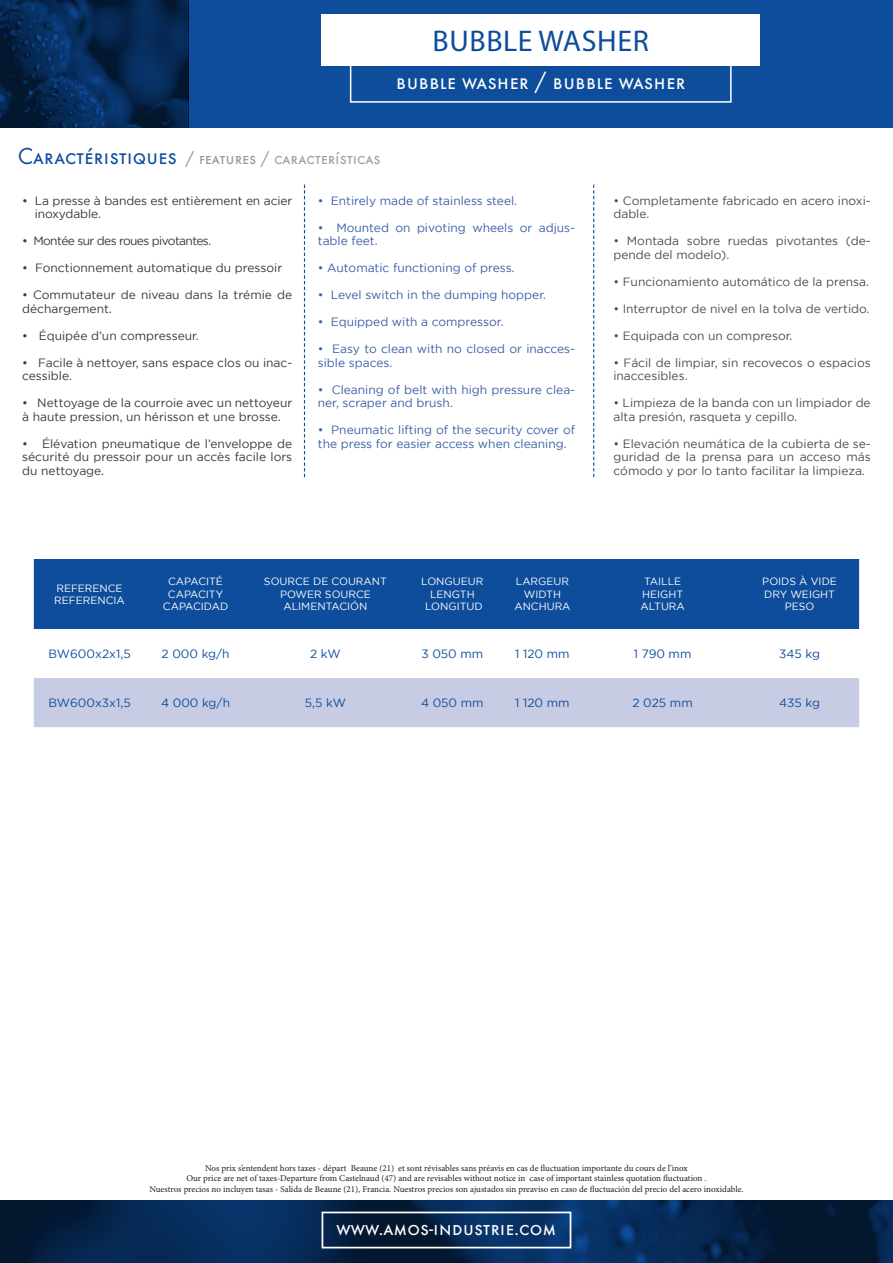
<style>
.page{position:relative;width:893px;height:1263px;background:#fff}
.page>*{position:absolute;margin:0;border:0;box-sizing:border-box;transform-origin:0 0}
.t1{font:30px "Myriad Pro";letter-spacing:.02em;color:#0d4d9b}
.t2{font:24px "Futura SCTOT";color:#0d4d9b}
.t3{font:24px "Futura SCTOT";color:#fff}
.t4{font:22.5px "Futura SCTOT";color:#fff}
.t5{font:12px/13.5px "Gotham";color:#4b4c4d}
.t6{font:12px/13.5px "Gotham";color:#313940}
.t7{font:12px/13.5px "Gotham";color:#3b5fa6}
.t8{font:12px "Gotham";color:#0d4d9b}
.t9{font:12px "Gotham";letter-spacing:-.05em;color:#313940}
.t10{font:10.5px/12.6px "Gotham";color:#fff;text-align:center}
.t11{font:9px/10.8px "Minion Pro";color:#231f20;text-align:center}
.s1{font-size:18px;color:#939598}
.s2{font-size:18px;color:#97a0a6}
</style>
<div class="page">
<div style="left:189px;top:0;width:704px;height:128px;background:#0d4d9b"></div>
<div style="left:350px;top:64px;width:382px;height:39px;border:2px solid #fff"></div>
<div style="left:321px;top:14px;width:439px;height:51px;background:#fff"></div>
<svg style="left:0;top:0;width:189px;height:128px;background:#052852"></svg>
<svg style="left:304px;top:185px;width:1px;height:292px"></svg>
<svg style="left:593px;top:185px;width:1px;height:292px"></svg>
<div style="left:34px;top:559px;width:825px;height:70px;background:#0d4d9b"></div>
<div style="left:34px;top:678px;width:825px;height:49px;background:#c7cbe3"></div>
<svg style="left:0;top:1200px;width:893px;height:63px;background:#06264e"></svg>
<div style="left:322px;top:1211px;width:249px;height:37px;border:2px solid #fff"></div>
<h1 class="t1" style="left:433px;top:22px;width:218px">BUBBLE WASHER</h1>
<h2 class="t3" style="left:396px;top:67px;width:291px">bubble washer / bubble washer</h2>
<h2 class="t2" style="left:18px;top:142px;width:365px">Caractéristiques <span class="s1">/ features</span> <span class="s2">/ características</span></h2>
<p class="t6" style="left:35px;top:194px;width:259px;text-indent:-13px">• La presse à bandes est entièrement en acier inoxydable.</p>
<p class="t9" style="left:22px;top:234px;width:191px">• Montée sur des roues pivotantes.</p>
<p class="t6" style="left:22px;top:261px;width:261px">• Fonctionnement automatique du pressoir</p>
<p class="t6" style="left:22px;top:288px;width:272px">• Commutateur de niveau dans la trémie de déchargement.</p>
<p class="t6" style="left:22px;top:329px;width:178px">• Équipée d’un compresseur.</p>
<p class="t6" style="left:22px;top:356px;width:272px">• Facile à nettoyer, sans espace clos ou inac&shy;cessible.</p>
<p class="t6" style="left:22px;top:396px;width:272px">• Nettoyage de la courroie avec un nettoyeur à haute pression, un hérisson et une brosse.</p>
<p class="t6" style="left:22px;top:437px;width:272px;text-align:justify">• Élévation pneumatique de l’enveloppe de sécurité du pressoir pour un accès facile lors du nettoyage.</p>
<p class="t7" style="left:318px;top:194px;width:201px">• Entirely made of stainless steel.</p>
<p class="t7" style="left:318px;top:221px;width:259px">• Mounted on pivoting wheels or adjus&shy;table feet.</p>
<p class="t7" style="left:318px;top:261px;width:198px">• Automatic functioning of press.</p>
<p class="t7" style="left:318px;top:288px;width:230px">• Level switch in the dumping hopper.</p>
<p class="t7" style="left:318px;top:315px;width:187px">• Equipped with a compressor.</p>
<p class="t7" style="left:318px;top:342px;width:259px">• Easy to clean with no closed or inacces&shy;sible spaces.</p>
<p class="t7" style="left:318px;top:383px;width:259px">• Cleaning of belt with high pressure clea&shy;ner, scraper and brush.</p>
<p class="t7" style="left:318px;top:423px;width:259px">• Pneumatic lifting of the security cover of the press for easier access when cleaning.</p>
<p class="t5" style="left:613px;top:194px;width:259px">• Completamente fabricado en acero inoxi&shy;dable.</p>
<p class="t5" style="left:613px;top:234px;width:259px">• Montada sobre ruedas pivotantes (de&shy;pende del modelo).</p>
<p class="t5" style="left:613px;top:275px;width:257px">• Funcionamiento automático de la prensa.</p>
<p class="t5" style="left:613px;top:302px;width:258px">• Interruptor de nivel en la tolva de vertido.</p>
<p class="t5" style="left:613px;top:329px;width:181px">• Equipada con un compresor.</p>
<p class="t5" style="left:613px;top:356px;width:259px">• Fácil de limpiar, sin recovecos o espacios inaccesibles.</p>
<p class="t5" style="left:613px;top:396px;width:259px">• Limpieza de la banda con un limpiador de alta presión, rasqueta y cepillo.</p>
<p class="t5" style="left:613px;top:437px;width:259px;text-align:justify">• Elevación neumática de la cubierta de se&shy;guridad de la prensa para un acceso más cómodo y por lo tanto facilitar la limpieza.</p>
<p class="t10" style="left:54px;top:581px;width:72px;text-align:left">REFERENCE<br>REFERENCIA</p>
<p class="t10" style="left:163px;top:575px;width:67px">CAPACITÉ<br>CAPACITY<br>CAPACIDAD</p>
<p class="t10" style="left:264px;top:575px;width:124px">SOURCE DE COURANT<br>POWER SOURCE<br>ALIMENTACIÓN</p>
<p class="t10" style="left:421px;top:575px;width:64px">LONGUEUR<br>LENGTH<br>LONGITUD</p>
<p class="t10" style="left:514px;top:575px;width:58px">LARGEUR<br>WIDTH<br>ANCHURA</p>
<p class="t10" style="left:640px;top:575px;width:46px">TAILLE<br>HEIGHT<br>ALTURA</p>
<p class="t10" style="left:762px;top:575px;width:76px">POIDS À VIDE<br>DRY WEIGHT<br>PESO</p>
<p class="t8" style="left:48px;top:647px;width:84px">BW600x2x1,5</p>
<p class="t8" style="left:162px;top:647px;width:70px">2 000 kg/h</p>
<p class="t8" style="left:310px;top:647px;width:32px">2 kW</p>
<p class="t8" style="left:421px;top:647px;width:63px">3 050 mm</p>
<p class="t8" style="left:515px;top:647px;width:56px">1 120 mm</p>
<p class="t8" style="left:634px;top:647px;width:59px">1 790 mm</p>
<p class="t8" style="left:779px;top:647px;width:42px">345 kg</p>
<p class="t8" style="left:48px;top:696px;width:84px">BW600x3x1,5</p>
<p class="t8" style="left:161px;top:696px;width:70px">4 000 kg/h</p>
<p class="t8" style="left:305px;top:696px;width:43px">5,5 kW</p>
<p class="t8" style="left:421px;top:696px;width:64px">4 050 mm</p>
<p class="t8" style="left:515px;top:696px;width:56px">1 120 mm</p>
<p class="t8" style="left:632px;top:696px;width:62px">2 025 mm</p>
<p class="t8" style="left:779px;top:696px;width:42px">435 kg</p>
<p class="t11" style="left:149px;top:1162px;width:595px">Nos prix s’entendent hors taxes - départ Beaune (21) et sont révisables sans préavis en cas de fluctuation importante du cours de l’inox<br>Our price are net of taxes-Departure from Castelnaud (47) and are revisables without notice in case of important stainless quotation fluctuation .<br>Nuestros precios no incluyen tasas - Salida de Beaune (21), Francia. Nuestros precios son ajustados sin preaviso en caso de fluctuación del precio del acero inoxidable.</p>
<h3 class="t4" style="left:336px;top:1215px;width:221px">www.amos-industrie.com</h3>
</div>
